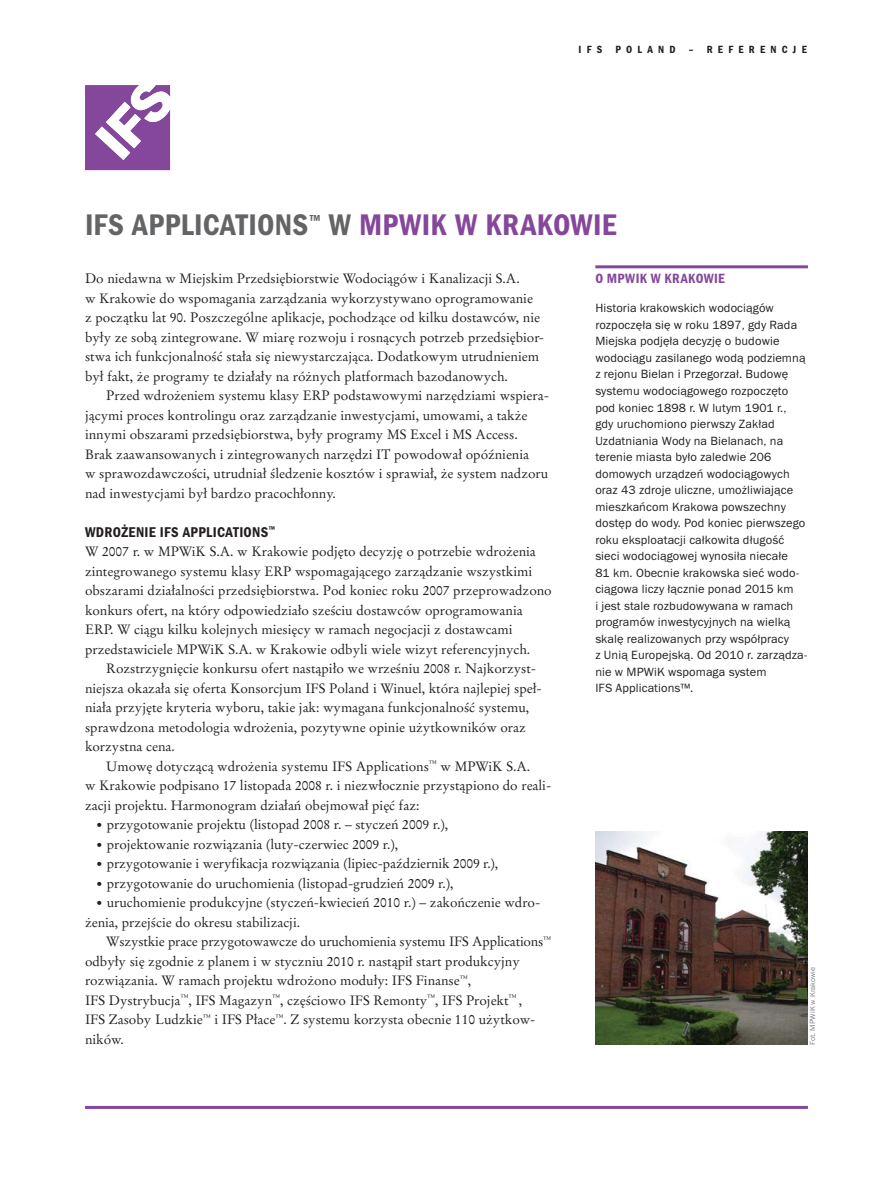
<style>
.page{position:relative;width:893px;height:1191px;background:#fff}
.page>*{position:absolute;margin:0;border:0;box-sizing:border-box;transform-origin:0 0}
.t1{font:30px "Franklin Gothic Demi Cond E";letter-spacing:.01em;color:#636466}
.t2{font:14.25px "Franklin Gothic Demi Cond E";letter-spacing:.025em;color:#231f20}
.t3{font:13.5px/19.5px "Stempel Garamond CE";letter-spacing:-.005em;color:#231f20}
.t4{font:13.5px "Franklin Gothic Demi Cond E";letter-spacing:.035em;color:#85479c}
.t5{font:12px/16.5px "Franklin Gothic Book E";letter-spacing:.01em;color:#231f20}
.t6{font:10.5px "Franklin Gothic Demi Cond E";letter-spacing:.5em;color:#231f20}
.t7{font:7.5px "Franklin Gothic Book E";letter-spacing:.01em;color:#808285}
.s1{color:#85479c}
.s2{font-family:"Franklin Gothic Book E";font-size:12px}
</style>
<div class="page">
<svg style="left:85px;top:85px;width:85px;height:85px"></svg>
<hr style="left:85px;top:1106px;width:723px;height:3px;background:#85479c">
<hr style="left:595px;top:265px;width:213px;height:3px;background:#85479c">
<img style="left:595px;top:831px;width:213px;height:213px">
<p class="t6" style="left:578px;top:45px;width:25px">IFS</p>
<p class="t6" style="left:615px;top:45px;width:62px">POLAND</p>
<p class="t6" style="left:689px;top:45px;width:120px">– REFERENCJE</p>
<h1 class="t1" style="left:85px;top:214px;width:533px">IFS APPLICATIONS<sup>™</sup> W <span class="s1">MPWIK W KRAKOWIE</span></h1>
<p class="t4" style="left:595px;top:273px;width:131px">O MPWIK W KRAKOWIE</p>
<p class="t5" style="left:595px;top:301px;width:214px">Historia krakowskich wodociągów rozpoczęła się w roku 1897, gdy Rada Miejska podjęła decyzję o budowie wodociągu zasilanego wodą podziemną z rejonu Bielan i Przegorzał. Budowę systemu wodociągowego rozpoczęto pod koniec 1898 r. W lutym 1901 r., gdy uruchomiono pierwszy Zakład Uzdatniania Wody na Bielanach, na terenie miasta było zaledwie 206 domowych urządzeń wodociągowych oraz 43 zdroje uliczne, umożliwiające mieszkańcom Krakowa powszechny dostęp do wody. Pod koniec pierwszego roku eksploatacji całkowita długość sieci wodociągowej wynosiła niecałe<br>81 km. Obecnie krakowska sieć wodo&shy;ciągowa liczy łącznie ponad 2015 km<br>i jest stale rozbudowywana w ramach programów inwestycyjnych na wielką skalę realizowanych przy współpracy<br>z Unią Europejską. Od 2010 r. zarządza&shy;nie w MPWiK wspomaga system<br>IFS Applications™.</p>
<p class="t3" style="left:85px;top:269px;width:461px">Do niedawna w Miejskim Przedsiębiorstwie Wodociągów i Kanalizacji S.A.<br>w Krakowie do wspomagania zarządzania wykorzystywano oprogramowanie<br>z początku lat 90. Poszczególne aplikacje, pochodzące od kilku dostawców, nie były ze sobą zintegrowane. W miarę rozwoju i rosnących potrzeb przedsiębior&shy;stwa ich funkcjonalność stała się niewystarczająca. Dodatkowym utrudnieniem był fakt, że programy te działały na różnych platformach bazodanowych.</p>
<p class="t3" style="left:85px;top:386px;width:465px;text-indent:21px">Przed wdrożeniem systemu klasy ERP podstawowymi narzędziami wspiera&shy;jącymi proces kontrolingu oraz zarządzanie inwestycjami, umowami, a także innymi obszarami przedsiębiorstwa, były programy MS Excel i MS Access.<br>Brak zaawansowanych i zintegrowanych narzędzi IT powodował opóźnienia<br>w sprawozdawczości, utrudniał śledzenie kosztów i sprawiał, że system nadzoru nad inwestycjami był bardzo pracochłonny.</p>
<p class="t2" style="left:85px;top:526px;width:192px">WDROŻENIE IFS APPLICATIONS<sup>™</sup></p>
<p class="t3" style="left:85px;top:542px;width:468px">W 2007 r. w MPWiK S.A. w Krakowie podjęto decyzję o potrzebie wdrożenia zintegrowanego systemu klasy ERP wspomagającego zarządzanie wszystkimi obszarami działalności przedsiębiorstwa. Pod koniec roku 2007 przeprowadzono konkurs ofert, na który odpowiedziało sześciu dostawców oprogramowania ERP. W ciągu kilku kolejnych miesięcy w ramach negocjacji z dostawcami przedstawiciele MPWiK S.A. w Krakowie odbyli wiele wizyt referencyjnych.</p>
<p class="t3" style="left:85px;top:659px;width:458px;text-indent:21px">Rozstrzygnięcie konkursu ofert nastąpiło we wrześniu 2008 r. Najkorzyst&shy;niejsza okazała się oferta Konsorcjum IFS Poland i Winuel, która najlepiej speł&shy;niała przyjęte kryteria wyboru, takie jak: wymagana funkcjonalność systemu, sprawdzona metodologia wdrożenia, pozytywne opinie użytkowników oraz korzystna cena.</p>
<p class="t3" style="left:85px;top:757px;width:468px;text-indent:21px">Umowę dotyczącą wdrożenia systemu IFS Applications<sup>™</sup> w MPWiK S.A.<br>w Krakowie podpisano 17 listopada 2008 r. i niezwłocznie przystąpiono do reali&shy;zacji projektu. Harmonogram działań obejmował pięć faz:</p>
<p class="t3" style="left:96px;top:815px;width:354px"><span class="s2">•</span> przygotowanie projektu (listopad 2008 r. – styczeń 2009 r.),</p>
<p class="t3" style="left:96px;top:835px;width:304px"><span class="s2">•</span> projektowanie rozwiązania (luty-czerwiec 2009 r.),</p>
<p class="t3" style="left:96px;top:854px;width:404px"><span class="s2">•</span> przygotowanie i weryfikacja rozwiązania (lipiec-październik 2009 r.),</p>
<p class="t3" style="left:96px;top:874px;width:359px"><span class="s2">•</span> przygotowanie do uruchomienia (listopad-grudzień 2009 r.),</p>
<p class="t3" style="left:85px;top:893px;width:457px;text-indent:11px"><span class="s2">•</span> uruchomienie produkcyjne (styczeń-kwiecień 2010 r.) – zakończenie wdro&shy;żenia, przejście do okresu stabilizacji.</p>
<p class="t3" style="left:85px;top:932px;width:468px;text-indent:21px">Wszystkie prace przygotowawcze do uruchomienia systemu IFS Applications<sup>™ </sup>odbyły się zgodnie z planem i w styczniu 2010 r. nastąpił start produkcyjny rozwiązania. W ramach projektu wdrożono moduły: IFS Finanse<sup>™</sup>,<br>IFS Dystrybucja<sup>™</sup>, IFS Magazyn<sup>™</sup>, częściowo IFS Remonty<sup>™</sup>, IFS Projekt<sup>™</sup> ,<br>IFS Zasoby Ludzkie<sup>™</sup> i IFS Płace<sup>™</sup>. Z systemu korzysta obecnie 110 użytkow&shy;ników.</p>
<p class="t7" style="left:810px;top:1044px;width:80px;rotate:-90deg">Fot. MPWiK w Krakowie</p>
</div>
